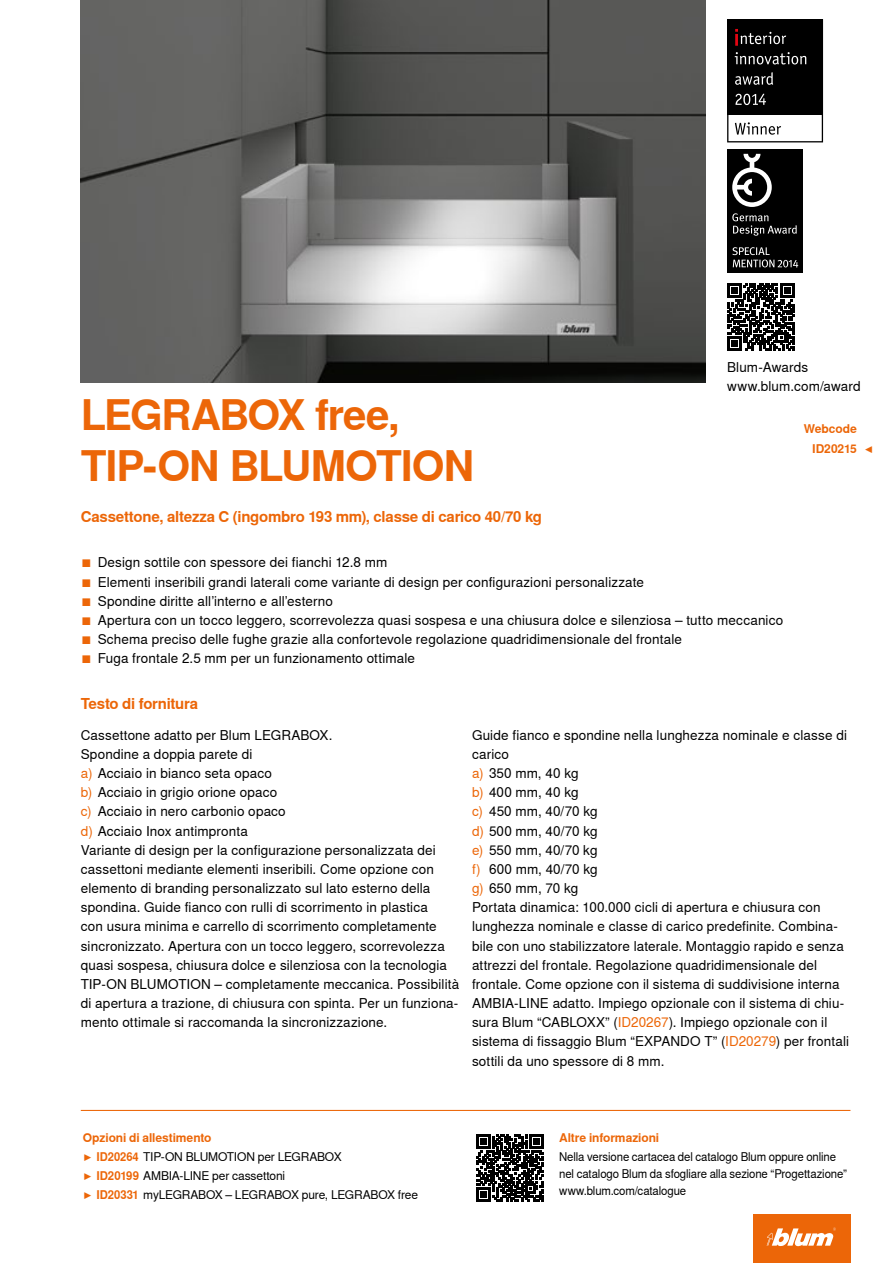
<style>
.page{position:relative;width:893px;height:1263px;background:#fff}
.page>*{position:absolute;margin:0;border:0;box-sizing:border-box;transform-origin:0 0}
.CB_AF_Ueber_Tit2{font:700 42px/50.4px "Nimbus Sans Global";letter-spacing:-.035em;color:#ec6608}
.CB_AF_Ueber_Ber1o_li{font:700 15px "Nimbus Sans Global";letter-spacing:-.015em;color:#ec6608}
.CB_AF_FliesIMG_li{font:13.5px/19.2px "Nimbus Sans Global";letter-spacing:.01em;color:#000}
.CB_AF_Bes_IMG9{font:13.5px "Nimbus Sans Global";letter-spacing:.01em;color:#000}
.CB_AF_Fliess_li{font:12px/17px "Nimbus Sans Global";letter-spacing:-.01em;color:#000;scale:.95 1}
.CB_AF_Ueber_Ber2o_li{font:12px "Nimbus Sans Global";letter-spacing:-.015em;color:#000}
.CB_AF_Ueber_Ber2o_li-2{font:700 12px "Nimbus Sans Global";letter-spacing:-.01em;color:#ec6608}
.CB_AF_Ueber_Ber2o_re{font:700 12px "Nimbus Sans Global";letter-spacing:-.005em;color:#ec6608}
.s1{color:#ec6608}
.s2{font-weight:700;color:#ec6608}
</style>
<div class="page">
<img style="left:81px;top:0;width:625px;height:383px">
<svg style="left:727px;top:19px;width:96px;height:123px"></svg>
<div style="left:727px;top:149px;width:75px;height:123px;background:#000"></div>
<svg style="left:732px;top:154px;width:40px;height:53px"></svg>
<svg style="left:732px;top:247px;width:66px;height:21px"></svg>
<svg style="left:732px;top:213px;width:65px;height:23px"></svg>
<div style="left:753px;top:1214px;width:97px;height:49px;background:#ec6608"></div>
<svg style="left:767px;top:1227px;width:69px;height:19px"></svg>
<svg style="left:727px;top:284px;width:67px;height:67px"></svg>
<hr style="left:81px;top:1110px;width:769px;height:1px;background:#ec6608">
<svg style="left:476px;top:1134px;width:67px;height:67px"></svg>
<p class="CB_AF_Ueber_Tit2" style="left:81px;top:390px;width:395px">LEGRABOX free,<br>TIP-ON BLUMOTION</p>
<p class="CB_AF_Ueber_Ber1o_li" style="left:81px;top:508px;width:463px">Cassettone, altezza C (ingombro 193 mm), classe di carico 40/70 kg</p>
<p class="CB_AF_FliesIMG_li" style="left:727px;top:358px;width:83px">Blum-Awards</p>
<p class="CB_AF_FliesIMG_li" style="left:727px;top:377px;width:135px">www.blum.com/award</p>
<p class="CB_AF_Ueber_Ber2o_re" style="left:804px;top:422px;width:55px">Webcode</p>
<p class="CB_AF_Ueber_Ber2o_re" style="left:812px;top:441px;width:46px">ID20215</p>
<p class="CB_AF_Ueber_Ber2o_re" style="left:865px;top:441px;width:11px">◀</p>
<p class="CB_AF_Bes_IMG9" style="left:81px;top:555px;width:308px"><span class="s1">■</span> Design sottile con spessore dei fianchi 12.8 mm</p>
<p class="CB_AF_Bes_IMG9" style="left:81px;top:574px;width:565px"><span class="s1">■</span> Elementi inseribili grandi laterali come variante di design per configurazioni personalizzate</p>
<p class="CB_AF_Bes_IMG9" style="left:81px;top:593px;width:254px"><span class="s1">■</span> Spondine diritte all’interno e all’esterno</p>
<p class="CB_AF_Bes_IMG9" style="left:81px;top:612px;width:704px"><span class="s1">■</span> Apertura con un tocco leggero, scorrevolezza quasi sospesa e una chiusura dolce e silenziosa – tutto meccanico</p>
<p class="CB_AF_Bes_IMG9" style="left:81px;top:631px;width:603px"><span class="s1">■</span> Schema preciso delle fughe grazie alla confortevole regolazione quadridimensionale del frontale</p>
<p class="CB_AF_Bes_IMG9" style="left:81px;top:651px;width:336px"><span class="s1">■</span> Fuga frontale 2.5 mm per un funzionamento ottimale</p>
<p class="CB_AF_Ueber_Ber1o_li" style="left:81px;top:695px;width:119px">Testo di fornitura</p>
<p class="CB_AF_FliesIMG_li" style="left:81px;top:725px;width:253px">Cassettone adatto per Blum LEGRABOX.</p>
<p class="CB_AF_FliesIMG_li" style="left:81px;top:744px;width:173px">Spondine a doppia parete di</p>
<p class="CB_AF_FliesIMG_li" style="left:81px;top:764px;width:193px"><span class="s1">a)</span> Acciaio in bianco seta opaco</p>
<p class="CB_AF_FliesIMG_li" style="left:81px;top:783px;width:198px"><span class="s1">b)</span> Acciaio in grigio orione opaco</p>
<p class="CB_AF_FliesIMG_li" style="left:81px;top:802px;width:207px"><span class="s1">c)</span> Acciaio in nero carbonio opaco</p>
<p class="CB_AF_FliesIMG_li" style="left:81px;top:821px;width:169px"><span class="s1">d)</span> Acciaio Inox antimpronta</p>
<p class="CB_AF_FliesIMG_li" style="left:81px;top:840px;width:380px">Variante di design per la configurazione personalizzata dei cassettoni mediante elementi inseribili. Come opzione con elemento di branding personalizzato sul lato esterno della spondina. Guide fianco con rulli di scorrimento in plastica<br>con usura minima e carrello di scorrimento completamente sincronizzato. Apertura con un tocco leggero, scorrevolezza quasi sospesa, chiusura dolce e silenziosa con la tecnologia TIP-ON BLUMOTION – completamente meccanica. Possibilità di apertura a trazione, di chiusura con spinta. Per un funziona&shy;mento ottimale si raccomanda la sincronizzazione.</p>
<p class="CB_AF_FliesIMG_li" style="left:472px;top:725px;width:376px">Guide fianco e spondine nella lunghezza nominale e classe di carico</p>
<p class="CB_AF_FliesIMG_li" style="left:472px;top:764px;width:108px"><span class="s1">a)</span> 350 mm, 40 kg</p>
<p class="CB_AF_FliesIMG_li" style="left:472px;top:783px;width:108px"><span class="s1">b)</span> 400 mm, 40 kg</p>
<p class="CB_AF_FliesIMG_li" style="left:472px;top:802px;width:127px"><span class="s1">c)</span> 450 mm, 40/70 kg</p>
<p class="CB_AF_FliesIMG_li" style="left:472px;top:821px;width:127px"><span class="s1">d)</span> 500 mm, 40/70 kg</p>
<p class="CB_AF_FliesIMG_li" style="left:472px;top:840px;width:127px"><span class="s1">e)</span> 550 mm, 40/70 kg</p>
<p class="CB_AF_FliesIMG_li" style="left:472px;top:859px;width:127px"><span class="s1">f)</span> 600 mm, 40/70 kg</p>
<p class="CB_AF_FliesIMG_li" style="left:472px;top:879px;width:108px"><span class="s1">g)</span> 650 mm, 70 kg</p>
<p class="CB_AF_FliesIMG_li" style="left:472px;top:898px;width:379px">Portata dinamica: 100.000 cicli di apertura e chiusura con lunghezza nominale e classe di carico predefinite. Combina&shy;bile con uno stabilizzatore laterale. Montaggio rapido e senza attrezzi del frontale. Regolazione quadridimensionale del frontale. Come opzione con il sistema di suddivisione interna AMBIA-LINE adatto. Impiego opzionale con il sistema di chiu&shy;sura Blum “CABLOXX” (<span class="s1">ID20267</span>). Impiego opzionale con il sistema di fissaggio Blum “EXPANDO T” (<span class="s1">ID20279</span>) per frontali sottili da uno spessore di 8 mm.</p>
<p class="CB_AF_Ueber_Ber2o_li-2" style="left:83px;top:1130px;width:130px">Opzioni di allestimento</p>
<p class="CB_AF_Ueber_Ber2o_li" style="left:83px;top:1149px;width:260px"><span class="s1">▶</span> <span class="s2">ID20264</span> TIP-ON BLUMOTION per LEGRABOX</p>
<p class="CB_AF_Ueber_Ber2o_li" style="left:83px;top:1169px;width:204px"><span class="s1">▶</span> <span class="s2">ID20199</span> AMBIA-LINE per cassettoni</p>
<p class="CB_AF_Ueber_Ber2o_li" style="left:83px;top:1188px;width:337px"><span class="s1">▶</span> <span class="s2">ID20331</span> myLEGRABOX – LEGRABOX pure, LEGRABOX free</p>
<p class="CB_AF_Ueber_Ber2o_li-2" style="left:559px;top:1130px;width:102px">Altre informazioni</p>
<p class="CB_AF_Fliess_li" style="left:559px;top:1148px;width:304px">Nella versione cartacea del catalogo Blum oppure online nel catalogo Blum da sfogliare alla sezione “Progettazione”</p>
<p class="CB_AF_Fliess_li" style="left:559px;top:1182px;width:135px">www.blum.com/catalogue</p>
</div>
